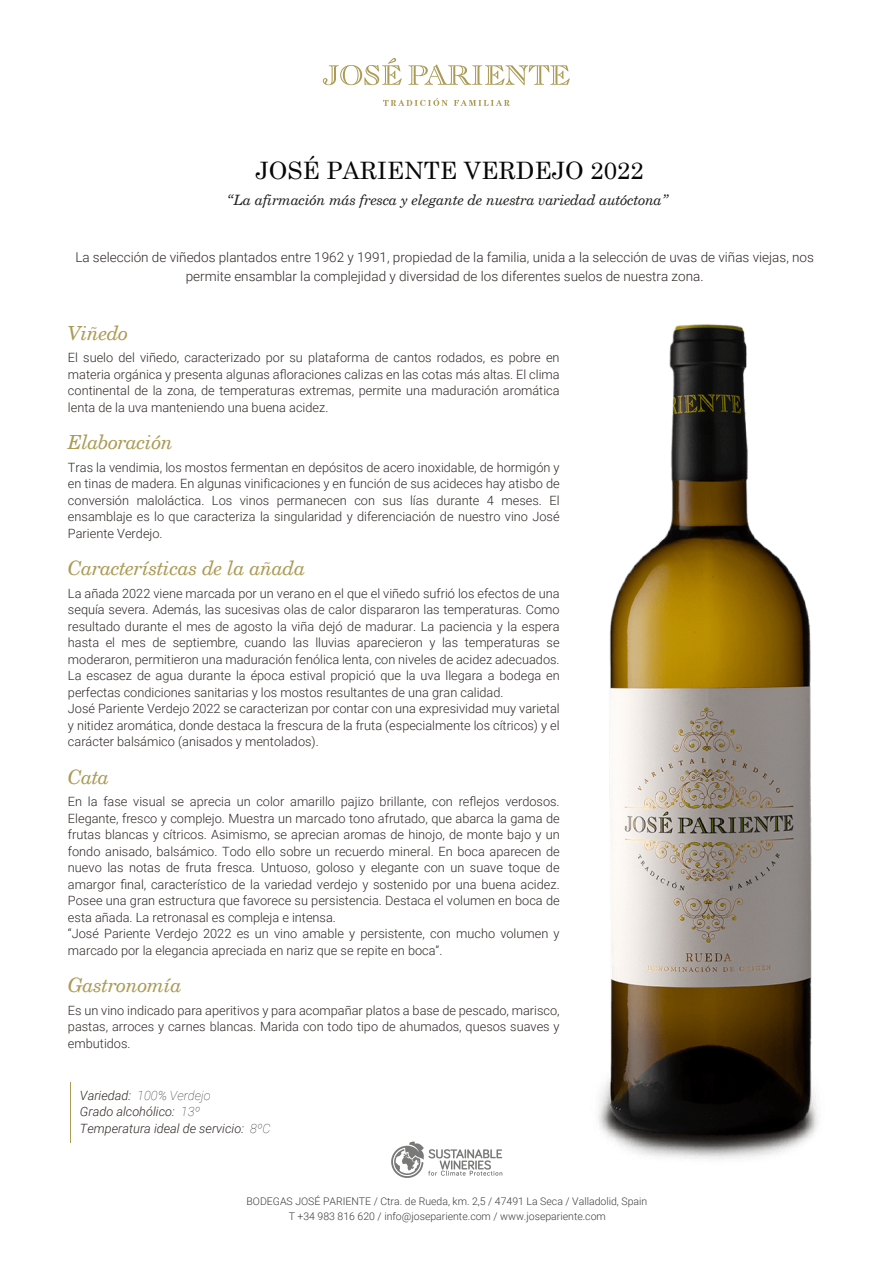
<style>
.page{position:relative;width:893px;height:1263px;background:#fff}
.page>*{position:absolute;margin:0;border:0;box-sizing:border-box;transform-origin:0 0}
.t1{font:24px "Century";color:#070707}
.t2{font:19.5px "Century Italic SWFTE";letter-spacing:-.01em;color:#ac9b56}
.t3{font:14.25px "Century Italic SWFTE";letter-spacing:-.005em;color:#222221}
.t4{font:300 13.5px/19.5px "Roboto";color:#2e2926;text-align:center}
.t5{font:300 12.75px/16.5px "Roboto";color:#2e2926;text-align:justify}
.t6{font:italic 300 12.75px/16.5px "Roboto";color:#2e2926}
.t7{font:300 10.5px/15px "Roboto";color:#3c3c3b;text-align:center}
.s1{font-weight:100}
</style>
<div class="page">
<svg style="left:323px;top:58px;width:247px;height:48px"></svg>
<hr style="left:71px;top:1082px;width:1px;height:61px;background:#ac9b56">
<img style="left:502px;top:324px;width:317px;height:852px">
<svg style="left:391px;top:1141px;width:111px;height:37px"></svg>
<h1 class="t1" style="left:255px;top:150px;width:390px">JOSÉ PARIENTE VERDEJO 2022</h1>
<p class="t3" style="left:227px;top:191px;width:444px">“La afirmación más fresca y elegante de nuestra variedad autóctona”</p>
<p class="t4" style="left:75px;top:247px;width:740px">La selección de viñedos plantados entre 1962 y 1991, propiedad de la familia, unida a la selección de uvas de viñas viejas, nos permite ensamblar la complejidad y diversidad de los diferentes suelos de nuestra zona.</p>
<h2 class="t2" style="left:68px;top:321px;width:62px">Viñedo</h2>
<p class="t5" style="left:68px;top:349px;width:493px">El suelo del viñedo, caracterizado por su plataforma de cantos rodados, es pobre en materia orgánica y presenta algunas afloraciones calizas en las cotas más altas. El clima continental de la zona, de temperaturas extremas, permite una maduración aromática lenta de la uva manteniendo una buena acidez.</p>
<h2 class="t2" style="left:68px;top:430px;width:107px">Elaboración</h2>
<p class="t5" style="left:68px;top:459px;width:493px">Tras la vendimia, los mostos fermentan en depósitos de acero inoxidable, de hormigón y en tinas de madera. En algunas vinificaciones y en función de sus acideces hay atisbo de conversión maloláctica. Los vinos permanecen con sus lías durante 4 meses. El ensamblaje es lo que caracteriza la singularidad y diferenciación de nuestro vino José Pariente Verdejo.</p>
<h2 class="t2" style="left:68px;top:556px;width:239px">Características de la añada</h2>
<p class="t5" style="left:68px;top:585px;width:493px;text-align:left">La añada 2022 viene marcada por un verano en el que el viñedo sufrió los efectos de una sequía severa. Además, las sucesivas olas de calor dispararon las temperaturas. Como resultado durante el mes de agosto la viña dejó de madurar. La paciencia y la espera hasta el mes de septiembre, cuando las lluvias aparecieron y las temperaturas se moderaron, permitieron una maduración fenólica lenta, con niveles de acidez adecuados.<br>La escasez de agua durante la época estival propició que la uva llegara a bodega en perfectas condiciones sanitarias y los mostos resultantes de una gran calidad.<br>José Pariente Verdejo 2022 se caracterizan por contar con una expresividad muy varietal y nitidez aromática, donde destaca la frescura de la fruta (especialmente los cítricos) y el carácter balsámico (anisados y mentolados).</p>
<h2 class="t2" style="left:68px;top:765px;width:43px">Cata</h2>
<p class="t5" style="left:68px;top:793px;width:493px;text-align:left">En la fase visual se aprecia un color amarillo pajizo brillante, con reflejos verdosos.<br>Elegante, fresco y complejo. Muestra un marcado tono afrutado, que abarca la gama de frutas blancas y cítricos. Asimismo, se aprecian aromas de hinojo, de monte bajo y un fondo anisado, balsámico. Todo ello sobre un recuerdo mineral. En boca aparecen de nuevo las notas de fruta fresca. Untuoso, goloso y elegante con un suave toque de amargor final, característico de la variedad verdejo y sostenido por una buena acidez.<br>Posee una gran estructura que favorece su persistencia. Destaca el volumen en boca de esta añada. La retronasal es compleja e intensa.<br>“José Pariente Verdejo 2022 es un vino amable y persistente, con mucho volumen y marcado por la elegancia apreciada en nariz que se repite en boca”.</p>
<h2 class="t2" style="left:68px;top:973px;width:115px">Gastronomía</h2>
<p class="t5" style="left:68px;top:1002px;width:493px">Es un vino indicado para aperitivos y para acompañar platos a base de pescado, marisco, pastas, arroces y carnes blancas. Marida con todo tipo de ahumados, quesos suaves y embutidos.</p>
<p class="t6" style="left:80px;top:1087px;width:192px">Variedad: <span class="s1">100% Verdejo<br></span>Grado alcohólico: <span class="s1">13º<br></span>Temperatura ideal de servicio: <span class="s1">8ºC</span></p>
<p class="t7" style="left:246px;top:1193px;width:402px">BODEGAS JOSÉ PARIENTE / Ctra. de Rueda, km. 2,5 / 47491 La Seca / Valladolid, Spain<br>T +34 983 816 620 / info@josepariente.com / www.josepariente.com</p>
</div>
